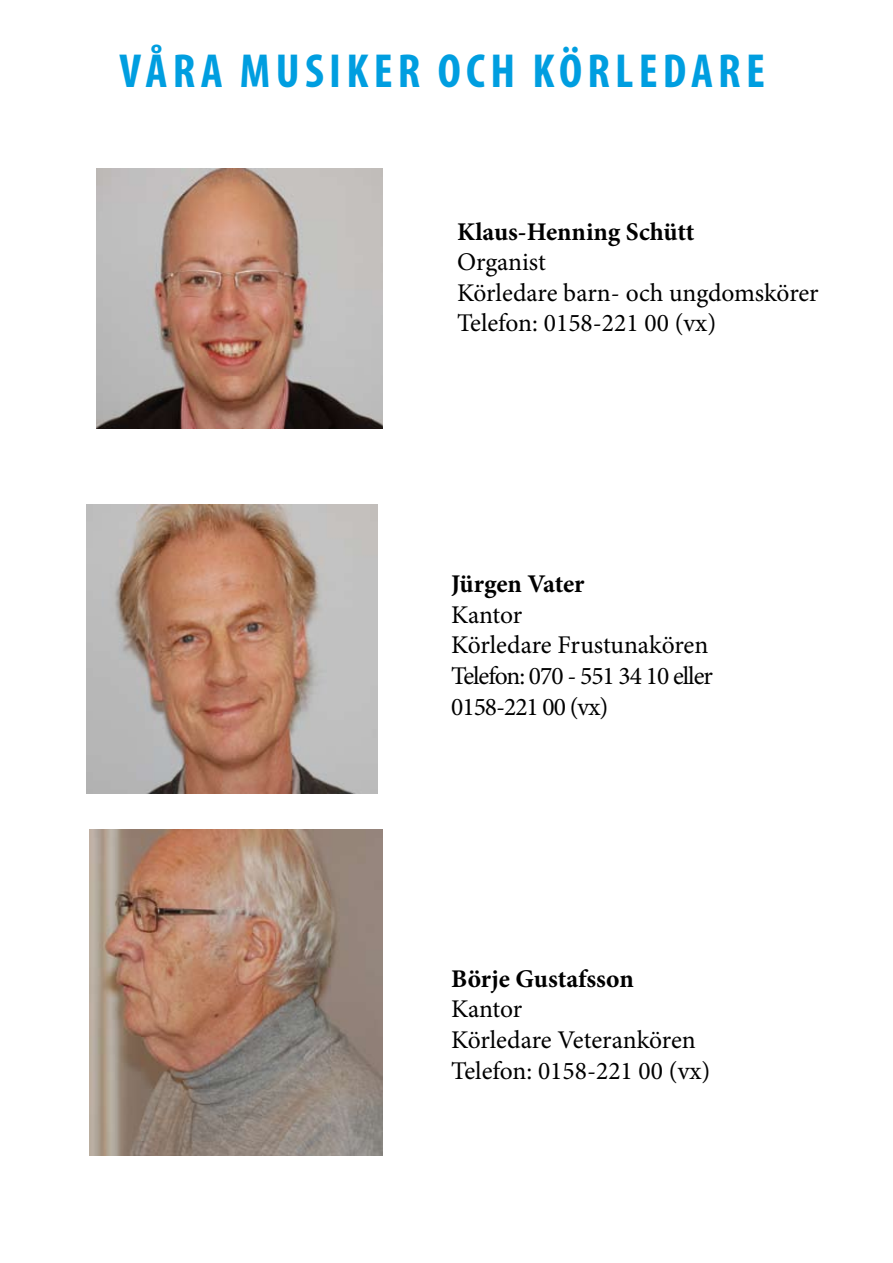
<style>
.page{position:relative;width:893px;height:1263px;background:#fff}
.page>*{position:absolute;margin:0;border:0;box-sizing:border-box;transform-origin:0 0}
.t1{font:700 condensed 48px "Myriad Pro";letter-spacing:.11em;color:#009ee0}
.t2{font:25.5px/30.6px "Minion Pro";letter-spacing:-.01em;color:#000}
.t3{font:700 25.5px "Minion Pro";color:#000}
</style>
<div class="page">
<img style="left:96px;top:169px;width:287px;height:259px">
<img style="left:86px;top:505px;width:291px;height:288px">
<img style="left:89px;top:829px;width:293px;height:326px">
<h1 class="t1" style="left:119px;top:41px;width:647px">VÅRA MUSIKER OCH KÖRLEDARE</h1>
<p class="t3" style="left:457px;top:214px;width:239px">Klaus-Henning Schütt</p>
<p class="t2" style="left:457px;top:247px;width:363px">Organist<br>Körledare barn- och ungdomskörer<br>Telefon: 0158-221 00 (vx)</p>
<p class="t3" style="left:451px;top:566px;width:135px">Jürgen Vater</p>
<p class="t2" style="left:451px;top:599px;width:263px">Kantor<br>Körledare Frustunakören<br>Telefon: 070 - 551 34 10 eller<br>0158-221 00 (vx)</p>
<p class="t3" style="left:451px;top:961px;width:184px">Börje Gustafsson</p>
<p class="t2" style="left:451px;top:994px;width:261px">Kantor<br>Körledare Veterankören<br>Telefon: 0158-221 00 (vx)</p>
</div>
